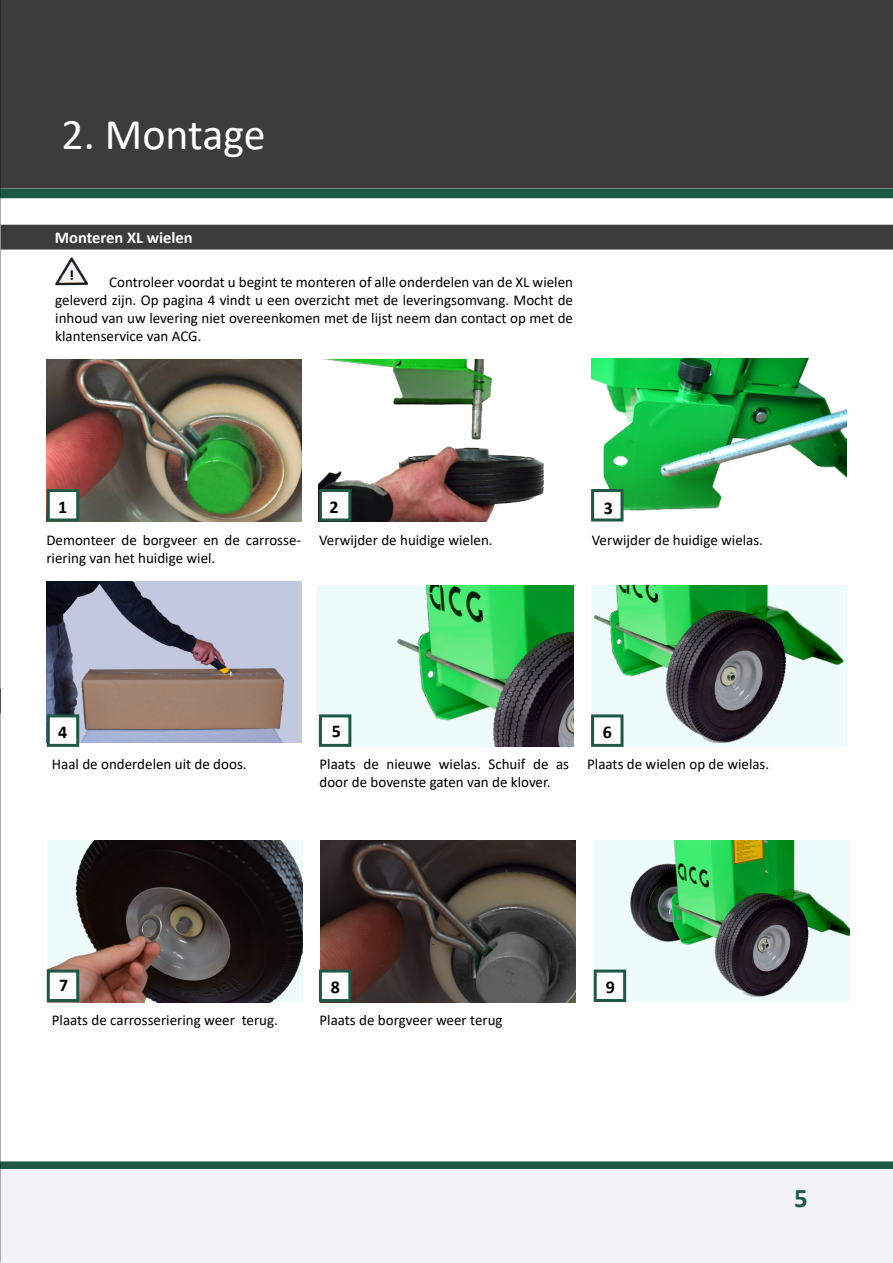
<style>
.page{position:relative;width:893px;height:1263px;background:#fff}
.page>*{position:absolute;margin:0;border:0;box-sizing:border-box;transform-origin:0 0}
.t1{font:43.95px "Calibri";letter-spacing:-.005em;color:#fff}
.t2{font:700 27px "Calibri";color:#1e5945}
.t3{font:700 18px "Calibri";color:#000}
.t4{font:700 16.5px "Calibri";color:#fff}
.t5{font:15px/18px "Calibri";color:#000}
</style>
<div class="page">
<img style="left:320px;top:840px;width:255px;height:162px">
<img style="left:591px;top:585px;width:255px;height:162px">
<img style="left:48px;top:840px;width:255px;height:162px">
<img style="left:318px;top:585px;width:255px;height:162px">
<img style="left:46px;top:360px;width:256px;height:161px">
<img style="left:319px;top:360px;width:225px;height:161px">
<img style="left:591px;top:359px;width:256px;height:161px">
<img style="left:46px;top:581px;width:256px;height:162px">
<svg style="left:0;top:1161px;width:893px;height:102px"></svg>
<div style="left:1px;top:0;width:892px;height:189px;background:#3c3c3b"></div>
<div style="left:1px;top:189px;width:892px;height:9px;background:#1e5945"></div>
<hr style="left:0;top:0;width:1px;height:1262px;background:#000">
<svg style="left:0;top:689px;width:1px;height:24px"></svg>
<div style="left:2px;top:225px;width:891px;height:24px;background:#3c3c3b"></div>
<img style="left:55px;top:257px;width:33px;height:29px">
<div style="left:47px;top:489px;width:32px;height:32px;background:#fff;border:3px solid #1e5945"></div>
<div style="left:319px;top:489px;width:32px;height:32px;background:#fff;border:3px solid #1e5945"></div>
<div style="left:47px;top:714px;width:32px;height:33px;background:#fff;border:3px solid #1e5945"></div>
<div style="left:319px;top:714px;width:32px;height:33px;background:#fff;border:3px solid #1e5945"></div>
<div style="left:47px;top:969px;width:32px;height:33px;background:#fff;border:3px solid #1e5945"></div>
<div style="left:591px;top:489px;width:32px;height:32px;background:#fff;border:3px solid #1e5945"></div>
<div style="left:319px;top:969px;width:32px;height:33px;background:#fff;border:3px solid #1e5945"></div>
<div style="left:591px;top:714px;width:32px;height:33px;background:#fff;border:3px solid #1e5945"></div>
<img style="left:595px;top:840px;width:255px;height:162px">
<div style="left:594px;top:969px;width:32px;height:33px;background:#fff;border:3px solid #1e5945"></div>
<h1 class="t1" style="left:62px;top:104px;width:205px">2. Montage</h1>
<p class="t4" style="left:55px;top:226px;width:140px">Monteren XL wielen</p>
<p class="t5" style="left:55px;top:272px;width:519px;text-align:justify;text-indent:54px">Controleer voordat u begint te monteren of alle onderdelen van de XL wielen geleverd zijn. Op pagina 4 vindt u een overzicht met de leveringsomvang. Mocht de inhoud van uw levering niet overeenkomen met de lijst neem dan contact op met de klantenservice van ACG.</p>
<p class="t3" style="left:58px;top:495px;width:11px">1</p>
<p class="t3" style="left:330px;top:495px;width:11px">2</p>
<p class="t3" style="left:604px;top:495px;width:11px">3</p>
<p class="t5" style="left:46px;top:531px;width:256px">Demonteer de borgveer en de carrosse&shy;riering van het huidige wiel.</p>
<p class="t5" style="left:319px;top:531px;width:175px">Verwijder de huidige wielen.</p>
<p class="t5" style="left:592px;top:531px;width:173px">Verwijder de huidige wielas.</p>
<p class="t3" style="left:58px;top:719px;width:11px">4</p>
<p class="t3" style="left:332px;top:718px;width:11px">5</p>
<p class="t3" style="left:603px;top:719px;width:11px">6</p>
<p class="t5" style="left:52px;top:755px;width:196px">Haal de onderdelen uit de doos.</p>
<p class="t5" style="left:320px;top:755px;width:251px">Plaats de nieuwe wielas. Schuif de as door de bovenste gaten van de klover.</p>
<p class="t5" style="left:587px;top:755px;width:184px">Plaats de wielen op de wielas.</p>
<p class="t3" style="left:59px;top:972px;width:11px">7</p>
<p class="t3" style="left:331px;top:974px;width:11px">8</p>
<p class="t5" style="left:52px;top:1011px;width:228px">Plaats de carrosseriering weer terug.</p>
<p class="t5" style="left:320px;top:1011px;width:185px">Plaats de borgveer weer terug</p>
<p class="t3" style="left:606px;top:974px;width:11px">9</p>
<h2 class="t2" style="left:794px;top:1179px;width:21px">55</h2>
</div>
